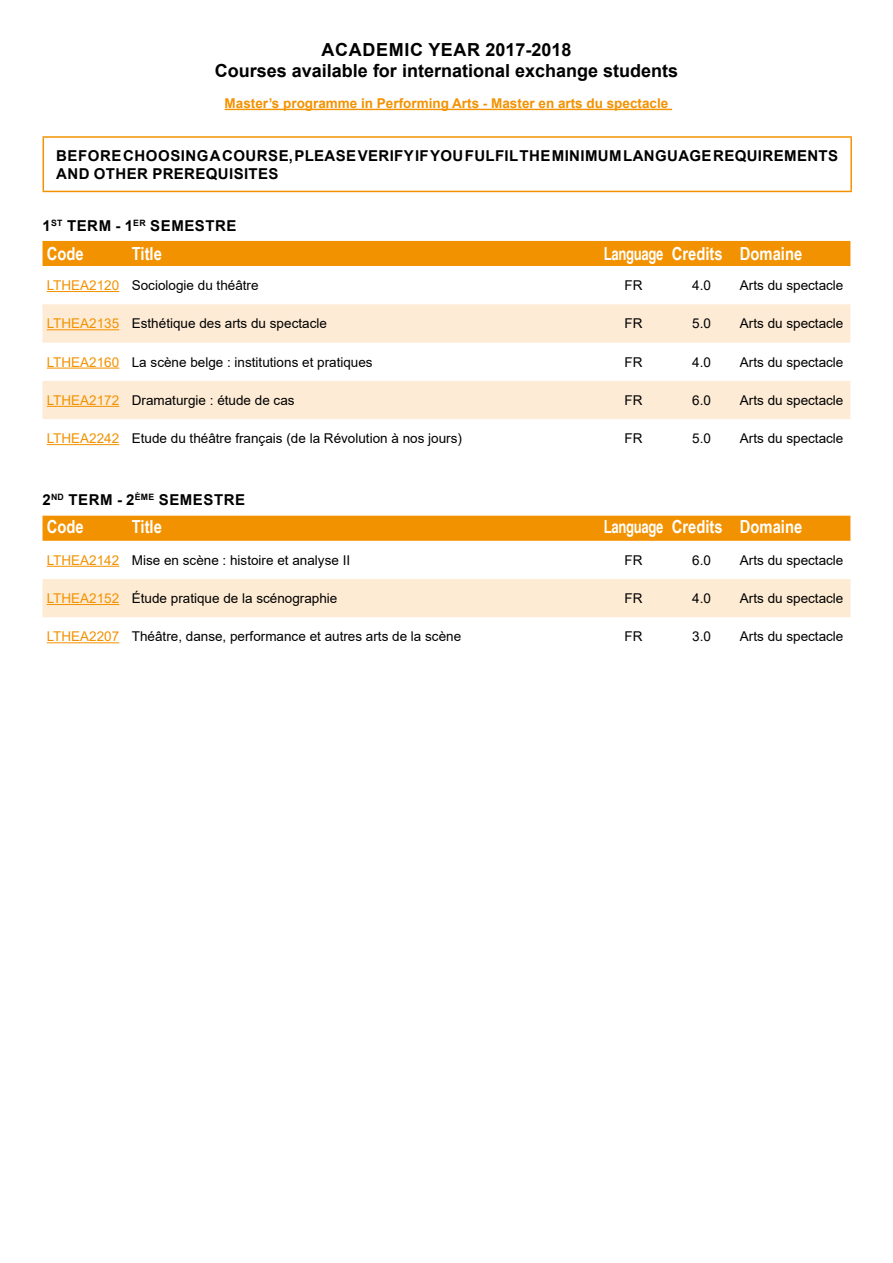
<style>
.page{position:relative;width:893px;height:1263px;background:#fff}
.page>*{position:absolute;margin:0;border:0;box-sizing:border-box;transform-origin:0 0}
.t1{font:700 18px/21.6px "Arial";color:#000;text-align:center}
.t2{font:700 18px "Arial Narrow";color:#fff;scale:.89 1}
.t3{font:700 18px "Arial Narrow";color:#fff}
.t4{font:700 15px/18px "Arial";letter-spacing:.025em;color:#000}
.t5{font:13.5px "Arial";color:#000}
.t6{font:700 13.5px "Arial";color:#f39200}
.s1{color:#f39200}
</style>
<div class="page">
<hr style="left:225px;top:109px;width:447px;height:1px;background:#f39200">
<hr style="left:43px;top:136px;width:809px;height:2px;background:#f39200">
<hr style="left:43px;top:138px;width:1px;height:53px;background:#f39200">
<hr style="left:850px;top:138px;width:2px;height:53px;background:#f39200">
<hr style="left:43px;top:191px;width:809px;height:1px;background:#f39200">
<div style="left:43px;top:241px;width:807px;height:25px;background:#f39200"></div>
<div style="left:43px;top:304px;width:807px;height:39px;background:#feebd5"></div>
<div style="left:43px;top:381px;width:807px;height:38px;background:#feebd5"></div>
<hr style="left:47px;top:291px;width:72px;height:1px;background:#f39200">
<hr style="left:47px;top:329px;width:72px;height:1px;background:#f39200">
<hr style="left:47px;top:368px;width:72px;height:1px;background:#f39200">
<hr style="left:47px;top:406px;width:72px;height:1px;background:#f39200">
<hr style="left:47px;top:444px;width:72px;height:1px;background:#f39200">
<div style="left:43px;top:516px;width:807px;height:25px;background:#f39200"></div>
<div style="left:43px;top:579px;width:807px;height:38px;background:#feebd3"></div>
<hr style="left:47px;top:566px;width:72px;height:1px;background:#f39200">
<hr style="left:47px;top:604px;width:72px;height:1px;background:#f39200">
<hr style="left:47px;top:642px;width:72px;height:1px;background:#f39200">
<h1 class="t1" style="left:215px;top:39px;width:465px">ACADEMIC YEAR 2017-2018<br>Courses available for international exchange students</h1>
<p class="t6" style="left:225px;top:94px;width:445px">Master’s programme in Performing Arts - Master en arts du spectacle</p>
<p class="t4" style="left:56px;top:147px;width:783px">BEFORE CHOOSING A COURSE, PLEASE VERIFY IF YOU FULFIL THE MINIMUM LANGUAGE REQUIREMENTS<br>AND OTHER PREREQUISITES</p>
<p class="t4" style="left:43px;top:217px;width:195px">1<sup>ST</sup> TERM - 1<sup>ER</sup> SEMESTRE</p>
<h1 class="t3" style="left:47px;top:240px;width:38px">Code</h1>
<h1 class="t3" style="left:132px;top:240px;width:32px">Title</h1>
<h1 class="t2" style="left:604px;top:240px;width:224px">Language Credits Domaine</h1>
<p class="t5" style="left:47px;top:276px;width:213px"><span class="s1">LTHEA2120</span> Sociologie du théâtre</p>
<p class="t5" style="left:625px;top:276px;width:19px">FR</p>
<p class="t5" style="left:692px;top:276px;width:20px">4.0</p>
<p class="t5" style="left:740px;top:276px;width:105px">Arts du spectacle</p>
<p class="t5" style="left:47px;top:314px;width:282px"><span class="s1">LTHEA2135</span> Esthétique des arts du spectacle</p>
<p class="t5" style="left:625px;top:314px;width:19px">FR</p>
<p class="t5" style="left:692px;top:314px;width:20px">5.0</p>
<p class="t5" style="left:740px;top:314px;width:105px">Arts du spectacle</p>
<p class="t5" style="left:47px;top:353px;width:327px"><span class="s1">LTHEA2160</span> La scène belge : institutions et pratiques</p>
<p class="t5" style="left:625px;top:353px;width:19px">FR</p>
<p class="t5" style="left:692px;top:353px;width:20px">4.0</p>
<p class="t5" style="left:740px;top:353px;width:105px">Arts du spectacle</p>
<p class="t5" style="left:47px;top:391px;width:249px"><span class="s1">LTHEA2172</span> Dramaturgie : étude de cas</p>
<p class="t5" style="left:625px;top:391px;width:19px">FR</p>
<p class="t5" style="left:692px;top:391px;width:20px">6.0</p>
<p class="t5" style="left:740px;top:391px;width:105px">Arts du spectacle</p>
<p class="t5" style="left:47px;top:429px;width:417px"><span class="s1">LTHEA2242</span> Etude du théâtre français (de la Révolution à nos jours)</p>
<p class="t5" style="left:625px;top:429px;width:19px">FR</p>
<p class="t5" style="left:692px;top:429px;width:20px">5.0</p>
<p class="t5" style="left:740px;top:429px;width:105px">Arts du spectacle</p>
<p class="t4" style="left:43px;top:491px;width:204px">2<sup>ND</sup> TERM - 2<sup>ÈME</sup> SEMESTRE</p>
<h1 class="t3" style="left:47px;top:513px;width:38px">Code</h1>
<h1 class="t3" style="left:132px;top:513px;width:32px">Title</h1>
<h1 class="t2" style="left:604px;top:513px;width:224px">Language Credits Domaine</h1>
<p class="t5" style="left:47px;top:551px;width:305px"><span class="s1">LTHEA2142</span> Mise en scène : histoire et analyse II</p>
<p class="t5" style="left:625px;top:551px;width:19px">FR</p>
<p class="t5" style="left:692px;top:551px;width:20px">6.0</p>
<p class="t5" style="left:740px;top:551px;width:105px">Arts du spectacle</p>
<p class="t5" style="left:47px;top:589px;width:292px"><span class="s1">LTHEA2152</span> Étude pratique de la scénographie</p>
<p class="t5" style="left:625px;top:589px;width:19px">FR</p>
<p class="t5" style="left:692px;top:589px;width:20px">4.0</p>
<p class="t5" style="left:740px;top:589px;width:105px">Arts du spectacle</p>
<p class="t5" style="left:47px;top:627px;width:416px"><span class="s1">LTHEA2207</span> Théâtre, danse, performance et autres arts de la scène</p>
<p class="t5" style="left:625px;top:627px;width:19px">FR</p>
<p class="t5" style="left:692px;top:627px;width:20px">3.0</p>
<p class="t5" style="left:740px;top:627px;width:105px">Arts du spectacle</p>
</div>
